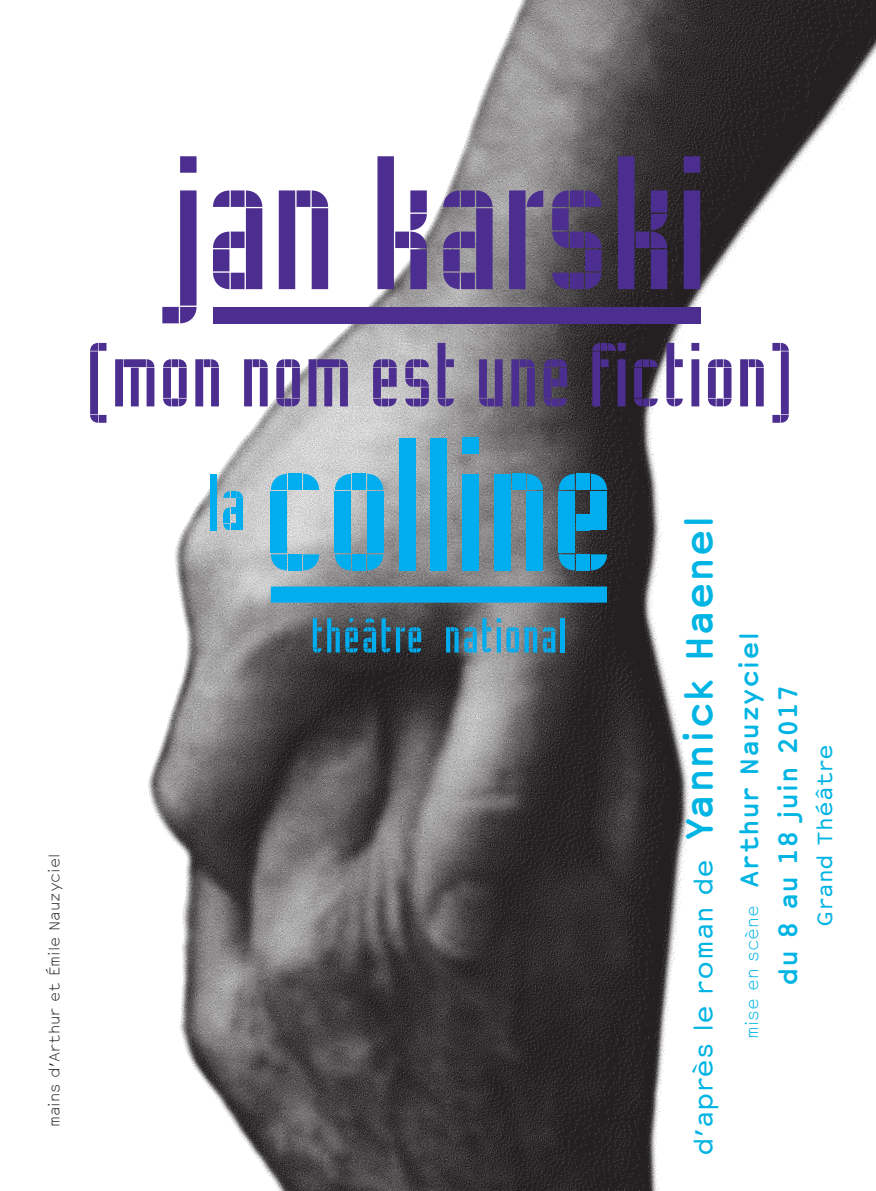
<style>
.page{position:relative;width:876px;height:1191px;background:#fff}
.page>*{position:absolute;margin:0;border:0;box-sizing:border-box;transform-origin:0 0}
.t1{font:24px/45.6px "Courier Sans";color:#00b4e3;text-align:center}
.t2{font:700 24px "Courier Sans";color:#00b4e3}
.t3{font:20px "Courier Sans";color:#00b4e3}
.t4{font:300 13.8px "Courier Sans";color:#231f20}
.s1{font-weight:700;font-size:36px}
.s2{font-weight:300;font-size:16px}
.s3{font-weight:700}
</style>
<div class="page">
<img style="left:95px;top:0;width:780px;height:1190px">
<div style="left:288px;top:554px;width:14px;height:16px;background:#00aeef"></div>
<svg style="left:271px;top:474px;width:16px;height:16px"></svg>
<svg style="left:303px;top:554px;width:16px;height:16px"></svg>
<div style="left:288px;top:474px;width:14px;height:16px;background:#00aeef"></div>
<svg style="left:303px;top:474px;width:16px;height:16px"></svg>
<div style="left:271px;top:491px;width:16px;height:62px;background:#00aeef"></div>
<svg style="left:271px;top:554px;width:16px;height:16px"></svg>
<div style="left:367px;top:491px;width:16px;height:62px;background:#00aeef"></div>
<svg style="left:367px;top:554px;width:16px;height:16px"></svg>
<svg style="left:367px;top:474px;width:16px;height:16px"></svg>
<div style="left:352px;top:554px;width:14px;height:16px;background:#00aeef"></div>
<svg style="left:335px;top:474px;width:16px;height:16px"></svg>
<div style="left:352px;top:474px;width:14px;height:16px;background:#00aeef"></div>
<div style="left:335px;top:491px;width:16px;height:62px;background:#00aeef"></div>
<svg style="left:335px;top:554px;width:16px;height:16px"></svg>
<div style="left:399px;top:437px;width:16px;height:133px;background:#00aeef"></div>
<div style="left:431px;top:437px;width:16px;height:133px;background:#00aeef"></div>
<div style="left:462px;top:474px;width:16px;height:96px;background:#00aeef"></div>
<div style="left:462px;top:437px;width:16px;height:16px;background:#00aeef"></div>
<svg style="left:526px;top:474px;width:16px;height:16px"></svg>
<div style="left:526px;top:491px;width:16px;height:79px;background:#00aeef"></div>
<div style="left:494px;top:474px;width:16px;height:96px;background:#00aeef"></div>
<div style="left:512px;top:474px;width:13px;height:16px;background:#00aeef"></div>
<svg style="left:590px;top:474px;width:17px;height:16px"></svg>
<svg style="left:590px;top:554px;width:17px;height:16px"></svg>
<div style="left:576px;top:514px;width:13px;height:16px;background:#00aeef"></div>
<svg style="left:558px;top:554px;width:16px;height:16px"></svg>
<div style="left:590px;top:491px;width:17px;height:39px;background:#00aeef"></div>
<div style="left:576px;top:474px;width:13px;height:16px;background:#00aeef"></div>
<div style="left:558px;top:491px;width:16px;height:62px;background:#00aeef"></div>
<svg style="left:558px;top:474px;width:16px;height:16px"></svg>
<div style="left:576px;top:554px;width:13px;height:16px;background:#00aeef"></div>
<div style="left:271px;top:586px;width:336px;height:16px;background:#00aeef"></div>
<div style="left:210px;top:473px;width:7px;height:57px;background:#00aeef"></div>
<div style="left:223px;top:514px;width:7px;height:9px;background:#00aeef"></div>
<svg style="left:223px;top:523px;width:12px;height:7px"></svg>
<svg style="left:223px;top:491px;width:20px;height:6px"></svg>
<svg style="left:223px;top:507px;width:12px;height:7px"></svg>
<div style="left:236px;top:498px;width:7px;height:32px;background:#00aeef"></div>
<svg style="left:312px;top:618px;width:9px;height:34px"></svg>
<svg style="left:327px;top:618px;width:63px;height:34px;background:#296e89"></svg>
<svg style="left:396px;top:627px;width:25px;height:25px"></svg>
<svg style="left:446px;top:627px;width:12px;height:25px"></svg>
<svg style="left:464px;top:627px;width:12px;height:25px"></svg>
<svg style="left:482px;top:618px;width:73px;height:34px;background:#5695ae"></svg>
<div style="left:560px;top:618px;width:5px;height:34px;background:#00aeef"></div>
<svg style="left:90px;top:343px;width:16px;height:79px"></svg>
<svg style="left:115px;top:359px;width:39px;height:47px"></svg>
<svg style="left:163px;top:359px;width:24px;height:47px"></svg>
<svg style="left:195px;top:359px;width:24px;height:47px"></svg>
<svg style="left:244px;top:359px;width:23px;height:47px"></svg>
<svg style="left:276px;top:359px;width:24px;height:47px"></svg>
<svg style="left:308px;top:359px;width:40px;height:47px;background:#7764a2"></svg>
<svg style="left:373px;top:359px;width:23px;height:47px"></svg>
<svg style="left:405px;top:359px;width:24px;height:47px"></svg>
<svg style="left:437px;top:343px;width:17px;height:63px"></svg>
<svg style="left:479px;top:359px;width:23px;height:47px"></svg>
<svg style="left:511px;top:359px;width:23px;height:47px"></svg>
<svg style="left:543px;top:359px;width:24px;height:47px"></svg>
<svg style="left:592px;top:343px;width:33px;height:63px;background:#382859"></svg>
<svg style="left:634px;top:359px;width:23px;height:47px"></svg>
<svg style="left:666px;top:343px;width:16px;height:63px"></svg>
<svg style="left:691px;top:343px;width:8px;height:63px"></svg>
<svg style="left:707px;top:359px;width:24px;height:47px"></svg>
<svg style="left:740px;top:359px;width:23px;height:47px"></svg>
<svg style="left:772px;top:343px;width:16px;height:79px"></svg>
<svg style="left:162px;top:156px;width:34px;height:167px"></svg>
<svg style="left:213px;top:190px;width:49px;height:99px"></svg>
<svg style="left:279px;top:190px;width:49px;height:99px"></svg>
<svg style="left:377px;top:156px;width:49px;height:133px"></svg>
<svg style="left:443px;top:190px;width:49px;height:99px;background:#665293"></svg>
<svg style="left:509px;top:190px;width:34px;height:99px;background:#625187"></svg>
<svg style="left:552px;top:190px;width:49px;height:99px;background:#4d3b72"></svg>
<svg style="left:617px;top:156px;width:50px;height:133px;background:#3f2d66"></svg>
<svg style="left:683px;top:156px;width:17px;height:133px;background:#442c7d"></svg>
<div style="left:213px;top:307px;width:487px;height:16px;background:#4b2e90"></div>
<p class="t4" style="left:49px;top:1126px;width:274px;rotate:-90deg">mains d’Arthur et Émile Nauzyciel</p>
<p class="t1" style="left:683px;top:1155px;width:642px;rotate:-90deg">d’après le roman de <span class="s1">Yannick Haenel </span><span class="s2">mise en scène</span> <span class="s3">Arthur Nauzyciel</span></p>
<p class="t2" style="left:779px;top:985px;width:302px;rotate:-90deg">du 8 au 18 juin 2017</p>
<p class="t3" style="left:817px;top:926px;width:184px;rotate:-90deg">Grand Théâtre</p>
</div>
